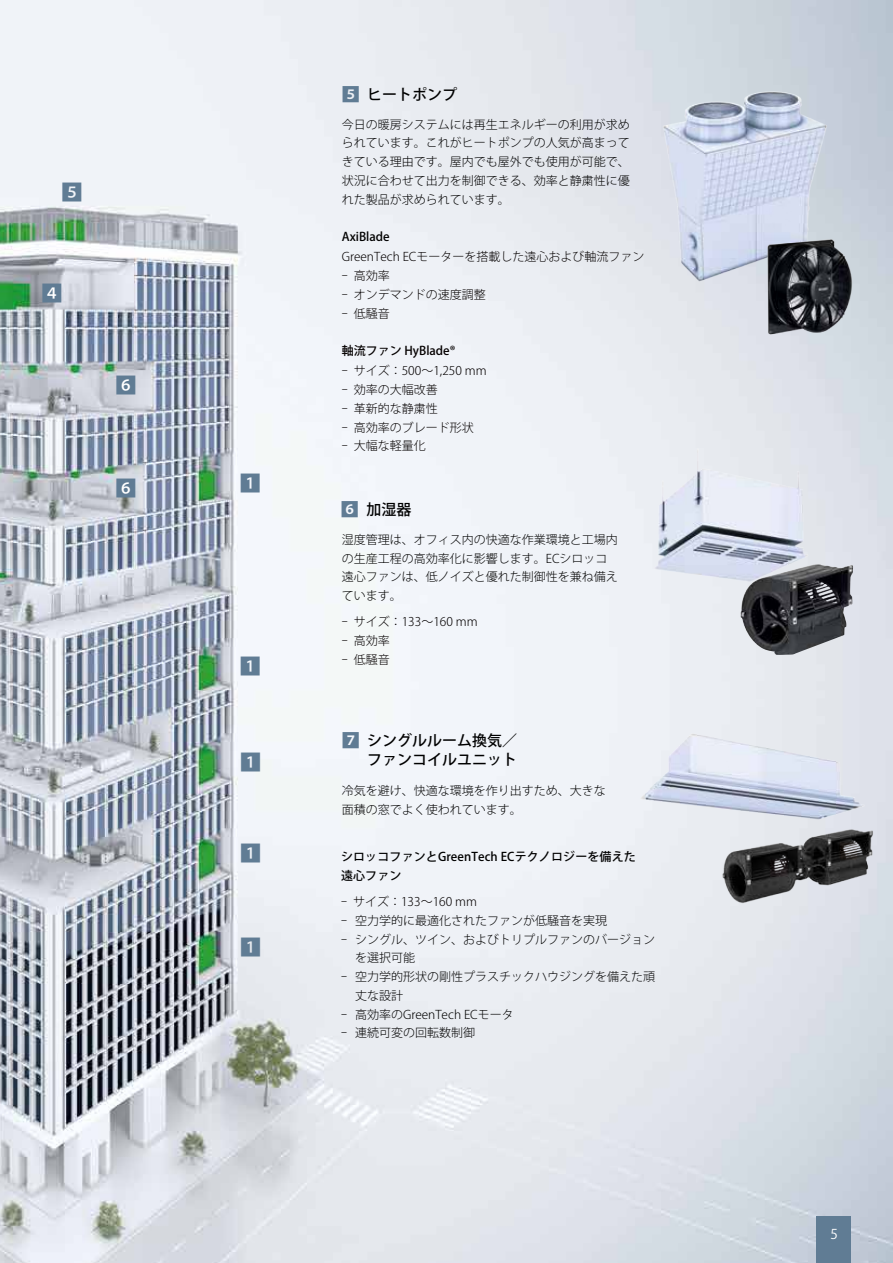
<style>
.page{position:relative;width:893px;height:1263px;background:#fff}
.page>*{position:absolute;margin:0;border:0;box-sizing:border-box;transform-origin:0 0}
.t1{font:300 21px "Koz Go Pro";color:#607c94}
.t2{font:500 15px/19.2px "Koz Go Pro";color:#000;text-align:right}
.t3{font:13.5px "Koz Go Pro";color:#fff}
.t4{font:300 12px/18.8px "Koz Go Pro";color:#000}
.t5{font:300 12px "Koz Go Pro";color:#040000}
.t6{font:500 12px/18.8px "Koz Go Pro";letter-spacing:.01em;color:#000}
.t7{font:500 12px "Koz Go Pro";color:#040000}
.s1{font-size:18px;color:#607c94}
</style>
<div class="page">
<img style="left:0;top:0;width:893px;height:1263px">
<img style="left:477px;top:349px;width:416px;height:361px">
<div style="left:816px;top:1216px;width:34px;height:47px;background:#607c94"></div>
<img style="left:548px;top:42px;width:345px;height:289px">
<img style="left:594px;top:668px;width:299px;height:225px">
<img style="left:753px;top:230px;width:140px;height:117px">
<img style="left:740px;top:564px;width:113px;height:91px">
<img style="left:718px;top:825px;width:159px;height:82px">
<div style="left:44px;top:286px;width:16px;height:15px;background:#fff"></div>
<div style="left:118px;top:377px;width:16px;height:15px;background:#fff"></div>
<div style="left:118px;top:481px;width:16px;height:15px;background:#fff"></div>
<h1 class="t1" style="left:62px;top:178px;width:22px">5</h1>
<h1 class="t1" style="left:42px;top:280px;width:23px">4</h1>
<h1 class="t1" style="left:116px;top:371px;width:22px">6</h1>
<h1 class="t1" style="left:116px;top:475px;width:22px">6</h1>
<h1 class="t1" style="left:240px;top:469px;width:22px">1</h1>
<h1 class="t1" style="left:240px;top:652px;width:22px">1</h1>
<h1 class="t1" style="left:240px;top:748px;width:22px">1</h1>
<h1 class="t1" style="left:240px;top:840px;width:22px">1</h1>
<h1 class="t1" style="left:240px;top:934px;width:22px">1</h1>
<p class="t2" style="left:342px;top:85px;width:117px"><span class="s1">5</span> ヒートポンプ</p>
<p class="t4" style="left:342px;top:115px;width:289px;text-align:justify">今日の暖房システムには再生エネルギーの利用が求められています。これがヒートポンプの人気が高まってきている理由です。屋内でも屋外でも使用が可能で、状況に合わせて出力を制御できる、効率と静粛性に優れた製品が求められています。</p>
<p class="t6" style="left:342px;top:228px;width:49px">AxiBlade</p>
<p class="t5" style="left:342px;top:249px;width:304px">GreenTech ECモーターを搭載した遠心および軸流ファン</p>
<p class="t5" style="left:342px;top:268px;width:49px">- 高効率</p>
<p class="t5" style="left:342px;top:287px;width:145px">- オンデマンドの速度調整</p>
<p class="t5" style="left:342px;top:305px;width:49px">- 低騒音</p>
<p class="t7" style="left:342px;top:343px;width:115px">軸流ファン HyBlade®</p>
<p class="t5" style="left:342px;top:363px;width:146px">- サイズ：500～1,250 mm</p>
<p class="t5" style="left:342px;top:382px;width:97px">- 効率の大幅改善</p>
<p class="t5" style="left:342px;top:401px;width:97px">- 革新的な静粛性</p>
<p class="t5" style="left:342px;top:419px;width:133px">- 高効率のブレード形状</p>
<p class="t5" style="left:342px;top:438px;width:85px">- 大幅な軽量化</p>
<p class="t2" style="left:341px;top:501px;width:72px"><span class="s1">6</span> 加湿器</p>
<p class="t4" style="left:342px;top:530px;width:277px">湿度管理は、オフィス内の快適な作業環境と工場内の生産工程の高効率化に影響します。ECシロッコ遠心ファンは、低ノイズと優れた制御性を兼ね備えています。</p>
<p class="t5" style="left:342px;top:614px;width:137px">- サイズ：133～160 mm</p>
<p class="t5" style="left:342px;top:633px;width:49px">- 高効率</p>
<p class="t5" style="left:342px;top:652px;width:49px">- 低騒音</p>
<p class="t2" style="left:342px;top:732px;width:177px"><span class="s1">7</span> シングルルーム換気／ファンコイルユニット</p>
<p class="t4" style="left:342px;top:781px;width:265px">冷気を避け、快適な環境を作り出すため、大きな面積の窓でよく使われています。</p>
<p class="t6" style="left:341px;top:848px;width:296px">シロッコファンとGreenTech ECテクノロジーを備えた遠心ファン</p>
<p class="t5" style="left:341px;top:894px;width:137px">- サイズ：133～160 mm</p>
<p class="t4" style="left:341px;top:911px;width:267px">- 空力学的に最適化されたファンが低騒音を実現</p>
<p class="t4" style="left:355px;top:930px;width:301px;text-indent:-14px">- シングル、ツイン、およびトリプルファンのバージョンを選択可能</p>
<p class="t4" style="left:355px;top:967px;width:301px;text-indent:-14px">- 空力学的形状の剛性プラスチックハウジングを備えた頑丈な設計</p>
<p class="t4" style="left:341px;top:1005px;width:174px">- 高効率のGreenTech ECモータ</p>
<p class="t4" style="left:341px;top:1024px;width:135px">- 連続可変の回転数制御</p>
<p class="t3" style="left:830px;top:1225px;width:9px">5</p>
</div>
